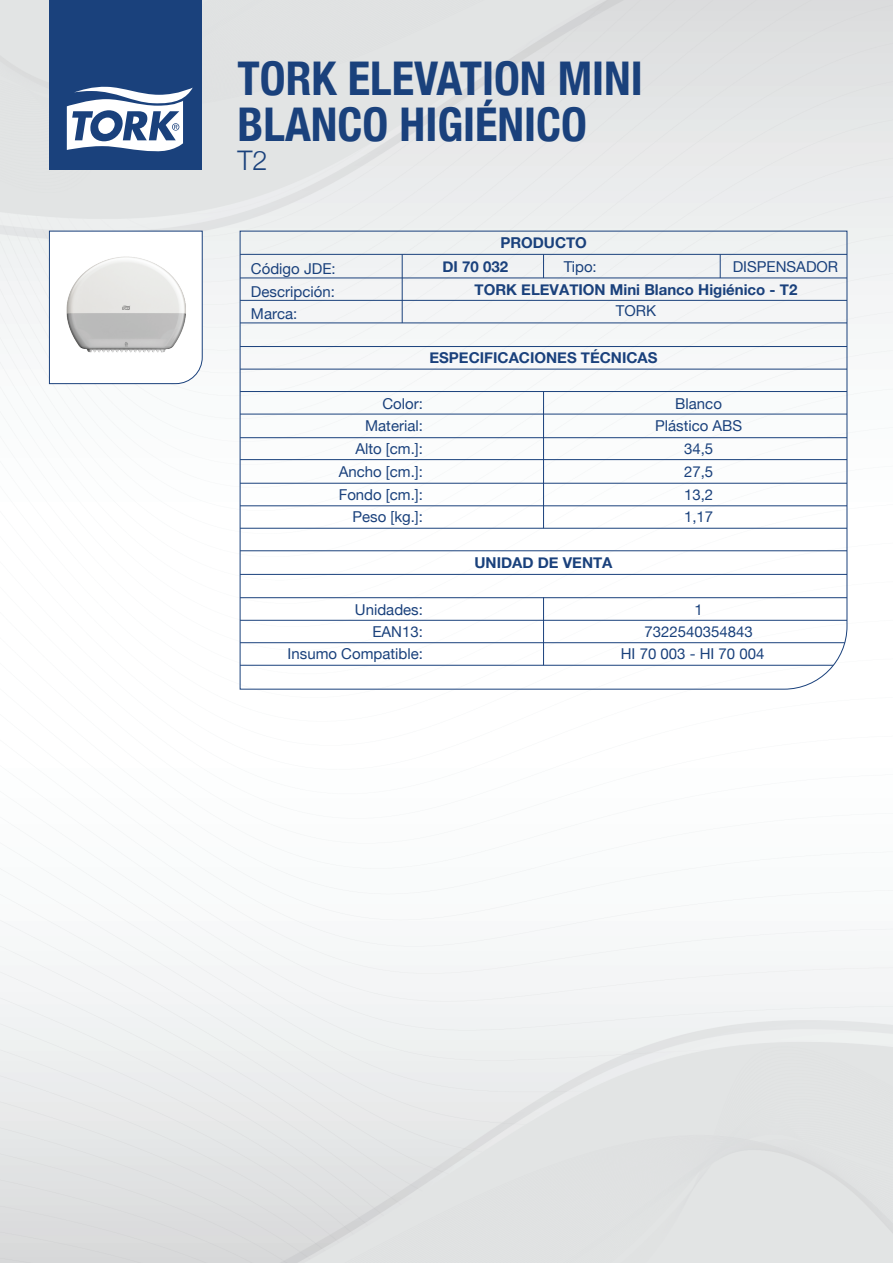
<style>
.page{position:relative;width:893px;height:1263px;background:#fff}
.page>*{position:absolute;margin:0;border:0;box-sizing:border-box;transform-origin:0 0}
.t1{font:700 condensed 46.5px/45.8px "Helvetica Neue";color:#1a417c}
.t2{font:300 27px "Helvetica Neue";color:#1a417c}
.t3{font:15px/22.8px "Helvetica Neue";color:#1a417c;text-align:right}
.t4{font:700 15px "Helvetica Neue";color:#1a417c}
</style>
<div class="page">
<img style="left:0;top:0;width:893px;height:1263px">
<svg style="left:49px;top:230px;width:154px;height:154px"></svg>
<div style="left:49px;top:0;width:153px;height:169px;background:#1a417c"></div>
<svg style="left:67px;top:86px;width:126px;height:66px"></svg>
<svg style="left:239px;top:230px;width:609px;height:460px"></svg>
<hr style="left:240px;top:254px;width:607px;height:1px;background:#1a417c">
<hr style="left:240px;top:278px;width:607px;height:1px;background:#1a417c">
<hr style="left:240px;top:300px;width:607px;height:1px;background:#1a417c">
<hr style="left:240px;top:322px;width:607px;height:1px;background:#1a417c">
<hr style="left:240px;top:346px;width:607px;height:1px;background:#1a417c">
<hr style="left:240px;top:369px;width:607px;height:1px;background:#1a417c">
<hr style="left:240px;top:391px;width:607px;height:1px;background:#1a417c">
<hr style="left:240px;top:414px;width:607px;height:1px;background:#1a417c">
<hr style="left:240px;top:437px;width:607px;height:1px;background:#1a417c">
<hr style="left:240px;top:459px;width:607px;height:1px;background:#1a417c">
<hr style="left:240px;top:483px;width:607px;height:1px;background:#1a417c">
<hr style="left:240px;top:505px;width:607px;height:1px;background:#1a417c">
<hr style="left:240px;top:528px;width:607px;height:1px;background:#1a417c">
<hr style="left:240px;top:550px;width:607px;height:1px;background:#1a417c">
<hr style="left:240px;top:574px;width:607px;height:1px;background:#1a417c">
<hr style="left:240px;top:597px;width:607px;height:1px;background:#1a417c">
<hr style="left:240px;top:620px;width:607px;height:1px;background:#1a417c">
<hr style="left:240px;top:642px;width:605px;height:1px;background:#1a417c">
<hr style="left:240px;top:665px;width:593px;height:1px;background:#1a417c">
<hr style="left:402px;top:254px;width:1px;height:69px;background:#1a417c">
<svg style="left:543px;top:254px;width:1px;height:24px"></svg>
<hr style="left:543px;top:391px;width:1px;height:137px;background:#1a417c">
<hr style="left:543px;top:597px;width:1px;height:68px;background:#1a417c">
<svg style="left:720px;top:254px;width:1px;height:24px"></svg>
<img style="left:58px;top:239px;width:136px;height:136px">
<h1 class="t1" style="left:238px;top:52px;width:407px">TORK ELEVATION MINI<br>BLANCO HIGIÉNICO</h1>
<h2 class="t2" style="left:238px;top:138px;width:32px">T2</h2>
<p class="t4" style="left:500px;top:231px;width:88px">PRODUCTO</p>
<p class="t3" style="left:251px;top:258px;width:86px">Código JDE:</p>
<p class="t4" style="left:442px;top:255px;width:67px">DI 70 032</p>
<p class="t3" style="left:564px;top:256px;width:35px">Tipo:</p>
<p class="t3" style="left:733px;top:256px;width:107px">DISPENSADOR</p>
<p class="t3" style="left:251px;top:281px;width:85px">Descripción:</p>
<p class="t4" style="left:475px;top:278px;width:324px">TORK ELEVATION Mini Blanco Higiénico - T2</p>
<p class="t3" style="left:251px;top:303px;width:48px">Marca:</p>
<p class="t3" style="left:616px;top:300px;width:42px">TORK</p>
<p class="t4" style="left:429px;top:346px;width:230px">ESPECIFICACIONES TÉCNICAS</p>
<p class="t3" style="left:339px;top:393px;width:86px">Color:<br>Material:<br>Alto [cm.]:<br>Ancho [cm.]:<br>Fondo [cm.]:</p>
<p class="t3" style="left:655px;top:393px;width:89px;text-align:center">Blanco<br>Plástico ABS<br>34,5<br>27,5<br>13,2</p>
<p class="t3" style="left:352px;top:506px;width:72px">Peso [kg.]:</p>
<p class="t3" style="left:684px;top:506px;width:31px">1,17</p>
<p class="t3" style="left:355px;top:599px;width:70px">Unidades:</p>
<p class="t4" style="left:474px;top:550px;width:140px">UNIDAD DE VENTA</p>
<p class="t3" style="left:694px;top:599px;width:10px">1</p>
<p class="t3" style="left:372px;top:621px;width:52px">EAN13:</p>
<p class="t3" style="left:644px;top:621px;width:110px">7322540354843</p>
<p class="t3" style="left:288px;top:643px;width:137px">Insumo Compatible:</p>
<p class="t3" style="left:621px;top:643px;width:145px">HI 70 003 - HI 70 004</p>
</div>
